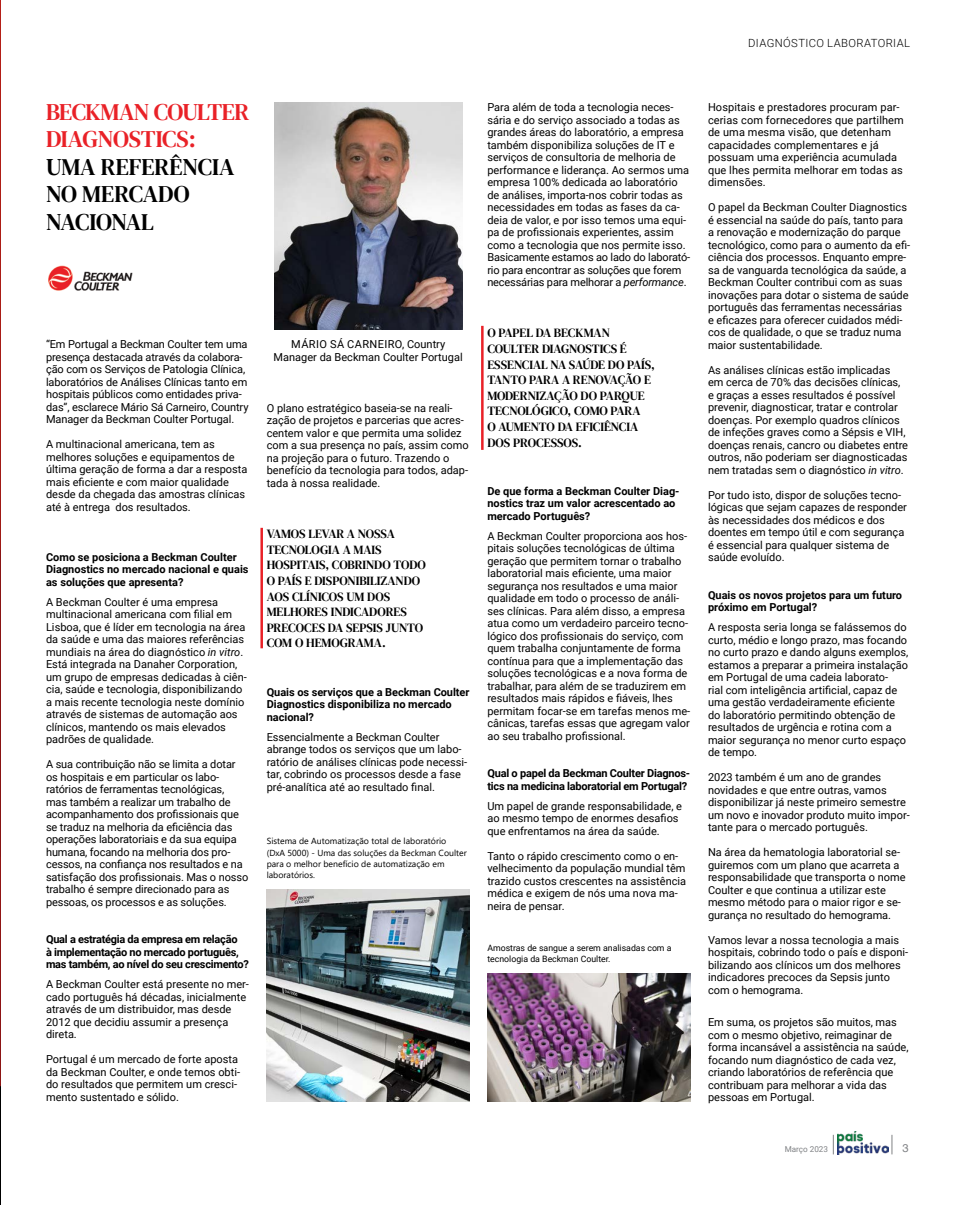
<style>
.page{position:relative;width:957px;height:1205px;background:#fff}
.page>*{position:absolute;margin:0;border:0;box-sizing:border-box;transform-origin:0 0}
.t1{font:23.75px/27.5px "DM Serif Text";letter-spacing:-.005em;color:#000}
.t2{font:23.75px/27.5px "DM Serif Text";letter-spacing:-.02em;color:#e92127}
.t3{font:12.5px/15.6px "DM Serif Text";letter-spacing:-.005em;color:#000}
.t4{font:300 11.25px "Roboto";letter-spacing:.035em;color:#000}
.t5{font:11.25px "Helvetica";color:#808285}
.t6{font:11px/12.5px "Roboto";color:#000}
.t7{font:700 11px/12.5px "Roboto";color:#000}
.t8{font:700 11px/12.5px "Roboto";letter-spacing:-.025em;color:#000}
.t9{font:700 11px/12.5px "Roboto";letter-spacing:-.02em;color:#000}
.t10{font:8.75px/11.2px "Segoe UI";color:#000}
.t11{font:8.75px/11.2px "Roboto";color:#000}
.t12{font:8.12px "Roboto";color:#808285}
.s1{font-style:italic}
</style>
<div class="page">
<img style="left:837px;top:1131px;width:51px;height:23px">
<svg style="left:833px;top:1135px;width:1px;height:19px"></svg>
<svg style="left:891px;top:1135px;width:1px;height:19px"></svg>
<img style="left:275px;top:103px;width:187px;height:226px">
<img style="left:48px;top:265px;width:85px;height:26px">
<img style="left:267px;top:889px;width:202px;height:212px">
<hr style="left:260px;top:528px;width:3px;height:120px;background:#e92127">
<hr style="left:481px;top:326px;width:2px;height:124px;background:#e92127">
<img style="left:487px;top:974px;width:203px;height:127px">
<img style="left:0;top:0;width:1px;height:1205px">
<p class="t4" style="left:748px;top:36px;width:163px">DIAGNÓSTICO LABORATORIAL</p>
<h1 class="t2" style="left:46px;top:98px;width:205px">BECKMAN COULTER<br>DIAGNOSTICS:</h1>
<h1 class="t1" style="left:46px;top:153px;width:190px">UMA REFERÊNCIA<br>NO MERCADO<br>NACIONAL</h1>
<p class="t6" style="left:46px;top:337px;width:204px">“Em Portugal a Beckman Coulter tem uma presença destacada através da colabora&shy;ção com os Serviços de Patologia Clínica, laboratórios de Análises Clínicas tanto em hospitais públicos como entidades priva&shy;das”, esclarece Mário Sá Carneiro, Country Manager da Beckman Coulter Portugal.</p>
<p class="t6" style="left:46px;top:437px;width:203px">A multinacional americana, tem as melhores soluções e equipamentos de última geração de forma a dar a resposta mais eficiente e com maior qualidade desde da chegada das amostras clínicas até à entrega dos resultados.</p>
<p class="t7" style="left:46px;top:550px;width:204px">Como se posiciona a Beckman Coulter<br>Diagnostics no mercado nacional e quais as soluções que apresenta?</p>
<p class="t6" style="left:46px;top:595px;width:202px">A Beckman Coulter é uma empresa multinacional americana com filial em Lisboa, que é líder em tecnologia na área da saúde e uma das maiores referências mundiais na área do diagnóstico <span class="s1">in vitro</span>.<br>Está integrada na Danaher Corporation, um grupo de empresas dedicadas à ciên&shy;cia, saúde e tecnologia, disponibilizando a mais recente tecnologia neste domínio através de sistemas de automação aos clínicos, mantendo os mais elevados padrões de qualidade.</p>
<p class="t6" style="left:46px;top:757px;width:204px">A sua contribuição não se limita a dotar os hospitais e em particular os labo&shy;ratórios de ferramentas tecnológicas,<br>mas também a realizar um trabalho de acompanhamento dos profissionais que se traduz na melhoria da eficiência das operações laboratoriais e da sua equipa humana, focando na melhoria dos pro&shy;cessos, na confiança nos resultados e na satisfação dos profissionais. Mas o nosso trabalho é sempre direcionado para as pessoas, os processos e as soluções.</p>
<p class="t8" style="left:46px;top:932px;width:204px">Qual a estratégia da empresa em relação<br>à implementação no mercado português, mas também, ao nível do seu crescimento?</p>
<p class="t6" style="left:46px;top:977px;width:204px">A Beckman Coulter está presente no mer&shy;cado português há décadas, inicialmente através de um distribuidor, mas desde<br>2012 que decidiu assumir a presença direta.</p>
<p class="t6" style="left:46px;top:1052px;width:195px">Portugal é um mercado de forte aposta da Beckman Coulter, e onde temos obti&shy;do resultados que permitem um cresci&shy;mento sustentado e sólido.</p>
<p class="t6" style="left:274px;top:337px;width:191px;text-align:center">MÁRIO SÁ CARNEIRO, Country<br>Manager da Beckman Coulter Portugal</p>
<p class="t6" style="left:267px;top:401px;width:203px">O plano estratégico baseia-se na reali&shy;zação de projetos e parcerias que acres&shy;centem valor e que permita uma solidez com a sua presença no país, assim como na projeção para o futuro. Trazendo o benefício da tecnologia para todos, adap&shy;tada à nossa realidade.</p>
<p class="t3" style="left:267px;top:526px;width:161px">VAMOS LEVAR A NOSSA<br>TECNOLOGIA A MAIS<br>HOSPITAIS, COBRINDO TODO<br>O PAÍS E DISPONIBILIZANDO<br>AOS CLÍNICOS UM DOS<br>MELHORES INDICADORES<br>PRECOCES DA SEPSIS JUNTO<br>COM O HEMOGRAMA.</p>
<p class="t7" style="left:267px;top:685px;width:204px">Quais os serviços que a Beckman Coulter<br>Diagnostics disponibiliza no mercado nacional?</p>
<p class="t6" style="left:267px;top:730px;width:202px">Essencialmente a Beckman Coulter abrange todos os serviços que um labo&shy;ratório de análises clínicas pode necessi&shy;tar, cobrindo os processos desde a fase pré-analítica até ao resultado final.</p>
<p class="t10" style="left:267px;top:835px;width:202px">Sistema de Automatização total de laboratório (DxA 5000) - Uma das soluções da Beckman Coulter para o melhor benefício de automatização em laboratórios.</p>
<p class="t6" style="left:487px;top:100px;width:204px">Para além de toda a tecnologia neces&shy;sária e do serviço associado a todas as grandes áreas do laboratório, a empresa também disponibiliza soluções de IT e serviços de consultoria de melhoria de performance e liderança. Ao sermos uma empresa 100% dedicada ao laboratório de análises, importa-nos cobrir todas as necessidades em todas as fases da ca&shy;deia de valor, e por isso temos uma equi&shy;pa de profissionais experientes, assim como a tecnologia que nos permite isso.<br>Basicamente estamos ao lado do laborató&shy;rio para encontrar as soluções que forem necessárias para melhorar a <span class="s1">performance</span>.</p>
<p class="t3" style="left:487px;top:325px;width:169px">O PAPEL DA BECKMAN<br>COULTER DIAGNOSTICS É<br>ESSENCIAL NA SAÚDE DO PAÍS,<br>TANTO PARA A RENOVAÇÃO E<br>MODERNIZAÇÃO DO PARQUE<br>TECNOLÓGICO, COMO PARA<br>O AUMENTO DA EFICIÊNCIA<br>DOS PROCESSOS.</p>
<p class="t7" style="left:487px;top:484px;width:194px">De que forma a Beckman Coulter Diag&shy;nostics traz um valor acrescentado ao mercado Português?</p>
<p class="t6" style="left:487px;top:529px;width:204px">A Beckman Coulter proporciona aos hos&shy;pitais soluções tecnológicas de última geração que permitem tornar o trabalho laboratorial mais eficiente, uma maior segurança nos resultados e uma maior qualidade em todo o processo de análi&shy;ses clínicas. Para além disso, a empresa atua como um verdadeiro parceiro tecno&shy;lógico dos profissionais do serviço, com quem trabalha conjuntamente de forma contínua para que a implementação das soluções tecnológicas e a nova forma de trabalhar, para além de se traduzirem em resultados mais rápidos e fiáveis, lhes permitam focar-se em tarefas menos me&shy;cânicas, tarefas essas que agregam valor ao seu trabalho profissional.</p>
<p class="t9" style="left:487px;top:767px;width:204px">Qual o papel da Beckman Coulter Diagnos&shy;tics na medicina laboratorial em Portugal?</p>
<p class="t6" style="left:487px;top:799px;width:196px">Um papel de grande responsabilidade, e ao mesmo tempo de enormes desafios que enfrentamos na área da saúde.</p>
<p class="t6" style="left:487px;top:849px;width:200px">Tanto o rápido crescimento como o en&shy;velhecimento da população mundial têm trazido custos crescentes na assistência médica e exigem de nós uma nova ma&shy;neira de pensar.</p>
<p class="t11" style="left:487px;top:942px;width:186px">Amostras de sangue a serem analisadas com a tecnologia da Beckman Coulter.</p>
<p class="t6" style="left:708px;top:100px;width:197px">Hospitais e prestadores procuram par&shy;cerias com fornecedores que partilhem de uma mesma visão, que detenham capacidades complementares e já possuam uma experiência acumulada que lhes permita melhorar em todas as dimensões.</p>
<p class="t6" style="left:708px;top:200px;width:204px">O papel da Beckman Coulter Diagnostics é essencial na saúde do país, tanto para a renovação e modernização do parque tecnológico, como para o aumento da efi&shy;ciência dos processos. Enquanto empre&shy;sa de vanguarda tecnológica da saúde, a Beckman Coulter contribui com as suas inovações para dotar o sistema de saúde português das ferramentas necessárias e eficazes para oferecer cuidados médi&shy;cos de qualidade, o que se traduz numa maior sustentabilidade.</p>
<p class="t6" style="left:708px;top:363px;width:202px">As análises clínicas estão implicadas em cerca de 70% das decisões clínicas, e graças a esses resultados é possível prevenir, diagnosticar, tratar e controlar doenças. Por exemplo quadros clínicos de infeções graves como a Sépsis e VIH, doenças renais, cancro ou diabetes entre outros, não poderiam ser diagnosticadas nem tratadas sem o diagnóstico <span class="s1">in vitro</span>.</p>
<p class="t6" style="left:708px;top:488px;width:200px">Por tudo isto, dispor de soluções tecno&shy;lógicas que sejam capazes de responder às necessidades dos médicos e dos doentes em tempo útil e com segurança é essencial para qualquer sistema de saúde evoluído.</p>
<p class="t7" style="left:708px;top:588px;width:196px">Quais os novos projetos para um futuro próximo em Portugal?</p>
<p class="t6" style="left:708px;top:620px;width:202px">A resposta seria longa se falássemos do curto, médio e longo prazo, mas focando no curto prazo e dando alguns exemplos, estamos a preparar a primeira instalação em Portugal de uma cadeia laborato-<br>rial com inteligência artificial, capaz de uma gestão verdadeiramente eficiente do laboratório permitindo obtenção de resultados de urgência e rotina com a maior segurança no menor curto espaço de tempo.</p>
<p class="t6" style="left:708px;top:770px;width:203px">2023 também é um ano de grandes novidades e que entre outras, vamos disponibilizar já neste primeiro semestre um novo e inovador produto muito impor&shy;tante para o mercado português.</p>
<p class="t6" style="left:708px;top:845px;width:199px">Na área da hematologia laboratorial se&shy;guiremos com um plano que acarreta a responsabilidade que transporta o nome Coulter e que continua a utilizar este mesmo método para o maior rigor e se&shy;gurança no resultado do hemograma.</p>
<p class="t6" style="left:708px;top:933px;width:202px">Vamos levar a nossa tecnologia a mais hospitais, cobrindo todo o país e disponi&shy;bilizando aos clínicos um dos melhores indicadores precoces da Sepsis junto com o hemograma.</p>
<p class="t6" style="left:708px;top:1015px;width:202px">Em suma, os projetos são muitos, mas com o mesmo objetivo, reimaginar de forma incansável a assistência na saúde, focando num diagnóstico de cada vez, criando laboratórios de referência que contribuam para melhorar a vida das pessoas em Portugal.</p>
<p class="t12" style="left:784px;top:1143px;width:45px">Março 2023</p>
<p class="t5" style="left:902px;top:1139px;width:8px">3</p>
</div>
